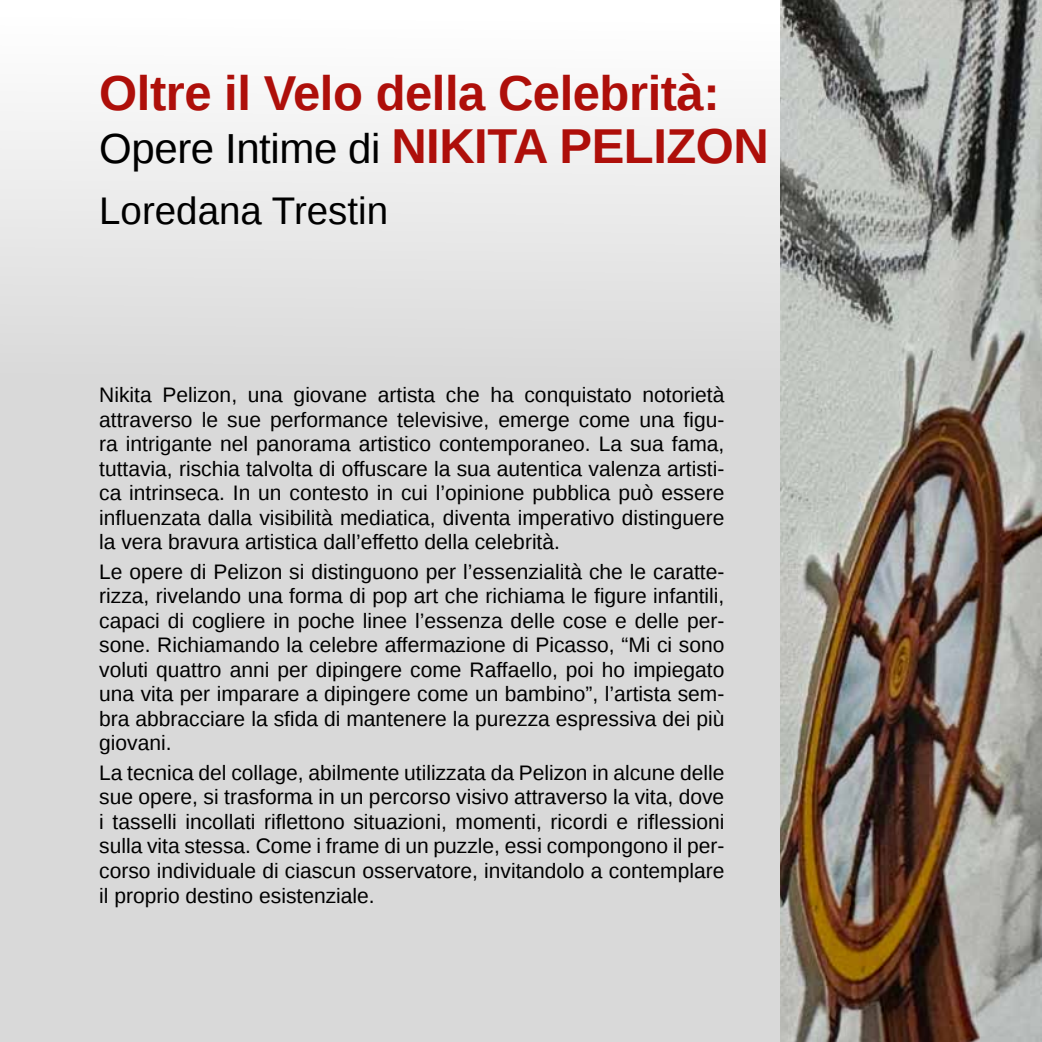
<style>
.page{position:relative;width:1042px;height:1042px;background:#fff}
.page>*{position:absolute;margin:0;border:0;box-sizing:border-box;transform-origin:0 0}
.t1{font:700 49px "Liberation Sans";letter-spacing:-.01em;color:#ae0f0a}
.t2{font:42px "Liberation Sans";letter-spacing:-.01em;color:#000}
.t3{font:38.5px "Liberation Sans";color:#000}
.t4{font:21px/24.5px "Liberation Sans";color:#000;text-align:justify}
.s1{font-weight:700;font-size:49px;color:#ae0f0a}
</style>
<div class="page">
<div style="left:0;top:0;width:1042px;height:1042px;background:linear-gradient(to bottom,#f0f0f0,#d0d0d0)"></div>
<img style="left:780px;top:0;width:262px;height:1042px">
<h1 class="t1" style="left:99px;top:59px;width:622px">Oltre il Velo della Celebrità:</h1>
<h2 class="t2" style="left:99px;top:124px;width:671px">Opere Intime di <span class="s1">NIKITA PELIZON</span></h2>
<h3 class="t3" style="left:99px;top:189px;width:290px">Loredana Trestin</h3>
<p class="t4" style="left:99px;top:384px;width:627px">Nikita Pelizon, una giovane artista che ha conquistato notorietà attraverso le sue performance televisive, emerge come una figu&shy;ra intrigante nel panorama artistico contemporaneo. La sua fama, tuttavia, rischia talvolta di offuscare la sua autentica valenza artisti&shy;ca intrinseca. In un contesto in cui l’opinione pubblica può essere influenzata dalla visibilità mediatica, diventa imperativo distinguere la vera bravura artistica dall’effetto della celebrità.</p>
<p class="t4" style="left:99px;top:560px;width:627px">Le opere di Pelizon si distinguono per l’essenzialità che le caratte&shy;rizza, rivelando una forma di pop art che richiama le figure infantili, capaci di cogliere in poche linee l’essenza delle cose e delle per&shy;sone. Richiamando la celebre affermazione di Picasso, “Mi ci sono voluti quattro anni per dipingere come Raffaello, poi ho impiegato una vita per imparare a dipingere come un bambino”, l’artista sem&shy;bra abbracciare la sfida di mantenere la purezza espressiva dei più giovani.</p>
<p class="t4" style="left:99px;top:761px;width:627px">La tecnica del collage, abilmente utilizzata da Pelizon in alcune delle sue opere, si trasforma in un percorso visivo attraverso la vita, dove i tasselli incollati riflettono situazioni, momenti, ricordi e riflessioni sulla vita stessa. Come i frame di un puzzle, essi compongono il per&shy;corso individuale di ciascun osservatore, invitandolo a contemplare il proprio destino esistenziale.</p>
</div>
